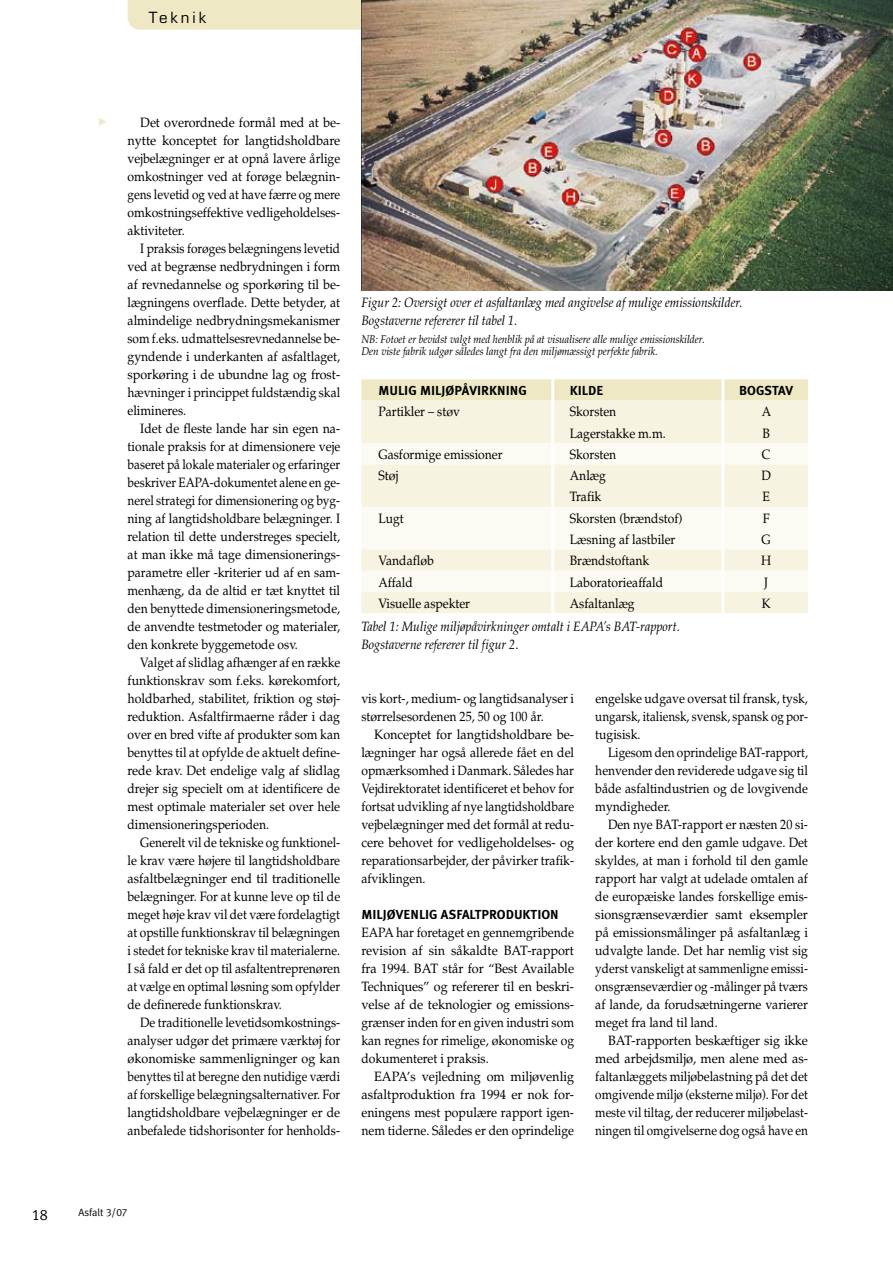
<style>
.page{position:relative;width:893px;height:1263px;background:#fff}
.page>*{position:absolute;margin:0;border:0;box-sizing:border-box;transform-origin:0 0}
.t1{font:15px "Eurostile";letter-spacing:.2em;color:#000}
.t2{font:15px "Meta Plus Caps";color:#000}
.t3{font:13.5px/18px "Palatino";color:#000;text-align:justify;scale:.9 1}
.t4{font:13.5px/18px "Palatino";color:#000;text-align:justify;scale:.89 1}
.t5{font:13.5px/18px "Palatino";color:#000;text-align:justify;scale:.91 1}
.t6{font:13.5px/18px "Palatino";color:#000;text-align:justify;scale:.93 1}
.t7{font:13.5px/18px "Palatino";color:#000;text-align:justify;scale:.94 1}
.t8{font:13.5px/18px "Palatino";color:#000;text-align:justify;scale:.88 1}
.t9{font:italic 13.5px/18px "Palatino";color:#000;scale:.9 1}
.t10{font:13.5px/18px "Palatino";color:#000;text-align:justify;scale:.87 1}
.t11{font:700 13.05px "Meta Plus Caps";color:#000}
.t12{font:italic 11.25px/12px "Palatino";color:#000;scale:.9 1}
.t13{font:10.5px "Meta Plus Caps";color:#000}
</style>
<div class="page">
<svg style="left:128px;top:0;width:233px;height:30px;background:#eee8c6"></svg>
<div style="left:149px;top:11px;width:273px;height:18px;background:#eee8c5"></div>
<img style="left:361px;top:0;width:532px;height:291px">
<svg style="left:361px;top:379px;width:447px;height:22px;background:#eee8c7"></svg>
<div style="left:361px;top:401px;width:447px;height:212px;background:#f7f3e1"></div>
<svg style="left:361px;top:443px;width:447px;height:149px;fill:#fcfbf3"></svg>
<hr style="left:551px;top:379px;width:3px;height:22px;background:#fff">
<hr style="left:721px;top:379px;width:3px;height:22px;background:#fff">
<hr style="left:551px;top:401px;width:3px;height:21px;background:#fff">
<hr style="left:721px;top:401px;width:3px;height:21px;background:#fff">
<hr style="left:551px;top:422px;width:3px;height:21px;background:#fff">
<hr style="left:721px;top:422px;width:3px;height:21px;background:#fff">
<hr style="left:551px;top:443px;width:3px;height:21px;background:#fff">
<hr style="left:721px;top:443px;width:3px;height:21px;background:#fff">
<hr style="left:551px;top:464px;width:3px;height:22px;background:#fff">
<hr style="left:721px;top:464px;width:3px;height:22px;background:#fff">
<hr style="left:551px;top:486px;width:3px;height:21px;background:#fff">
<hr style="left:721px;top:486px;width:3px;height:21px;background:#fff">
<hr style="left:551px;top:507px;width:3px;height:21px;background:#fff">
<hr style="left:721px;top:507px;width:3px;height:21px;background:#fff">
<hr style="left:551px;top:528px;width:3px;height:21px;background:#fff">
<hr style="left:721px;top:528px;width:3px;height:21px;background:#fff">
<hr style="left:551px;top:549px;width:3px;height:22px;background:#fff">
<hr style="left:721px;top:549px;width:3px;height:22px;background:#fff">
<hr style="left:551px;top:571px;width:3px;height:21px;background:#fff">
<hr style="left:721px;top:571px;width:3px;height:21px;background:#fff">
<hr style="left:551px;top:592px;width:3px;height:21px;background:#fff">
<hr style="left:721px;top:592px;width:3px;height:21px;background:#fff">
<p class="t1" style="left:149px;top:8px;width:59px">Teknik</p>
<p class="t6" style="left:128px;top:114px;width:230px;text-indent:13px">Det overordnede formål med at be&shy;nytte konceptet for langtidsholdbare vejbelægninger er at opnå lavere årlige omkostninger ved at forøge belægnin&shy;gens levetid og ved at have færre og mere omkostningseffektive vedligeholdelses&shy;aktiviteter.</p>
<p class="t8" style="left:128px;top:240px;width:243px;text-indent:13px">I praksis forøges belægningens levetid ved at begrænse nedbrydningen i form af revnedannelse og sporkøring til be&shy;lægningens overflade. Dette betyder, at almindelige nedbrydningsmekanismer som f.eks. udmattelsesrevnedannelse be&shy;gyndende i underkanten af asfaltlaget, sporkøring i de ubundne lag og frost&shy;hævninger i princippet fuldstændig skal elimineres.</p>
<p class="t5" style="left:128px;top:420px;width:235px;text-indent:13px">Idet de fleste lande har sin egen na&shy;tionale praksis for at dimensionere veje baseret på lokale materialer og erfaringer beskriver EAPA-dokumentet alene en ge&shy;nerel strategi for dimensionering og byg&shy;ning af langtidsholdbare belægninger. I relation til dette understreges specielt, at man ikke må tage dimensionerings&shy;parametre eller -kriterier ud af en sam&shy;menhæng, da de altid er tæt knyttet til den benyttede dimensioneringsmetode, de anvendte testmetoder og materialer, den konkrete byggemetode osv.</p>
<p class="t4" style="left:128px;top:654px;width:240px;text-indent:13px">Valget af slidlag afhænger af en række funktionskrav som f.eks. kørekomfort, holdbarhed, stabilitet, friktion og støj&shy;reduktion. Asfaltfirmaerne råder i dag over en bred vifte af produkter som kan benyttes til at opfylde de aktuelt define&shy;rede krav. Det endelige valg af slidlag drejer sig specielt om at identificere de mest optimale materialer set over hele dimensioneringsperioden.</p>
<p class="t4" style="left:128px;top:834px;width:240px;text-indent:13px">Generelt vil de tekniske og funktionel&shy;le krav være højere til langtidsholdbare asfaltbelægninger end til traditionelle belægninger. For at kunne leve op til de meget høje krav vil det være fordelagtigt at opstille funktionskrav til belægningen i stedet for tekniske krav til materialerne.<br>I så fald er det op til asfaltentreprenøren at vælge en optimal løsning som opfylder de definerede funktionskrav.</p>
<p class="t4" style="left:128px;top:1014px;width:240px;text-indent:13px">De traditionelle levetidsomkostnings&shy;analyser udgør det primære værktøj for økonomiske sammenligninger og kan benyttes til at beregne den nutidige værdi af forskellige belægningsalternativer. For langtidsholdbare vejbelægninger er de anbefalede tidshorisonter for henholds-</p>
<p class="t9" style="left:361px;top:294px;width:425px">Figur 2: Oversigt over et asfaltanlæg med angivelse af mulige emissionskilder.<br>Bogstaverne refererer til tabel 1.</p>
<p class="t12" style="left:361px;top:334px;width:383px">NB: Fotoet er bevidst valgt med henblik på at visualisere alle mulige emissionskilder.<br>Den viste fabrik udgør således langt fra den miljømæssigt perfekte fabrik.</p>
<p class="t11" style="left:378px;top:383px;width:72px">MULIG MILJØPÅVIRKNING</p>
<p class="t11" style="left:570px;top:383px;width:27px">KI LDE</p>
<p class="t11" style="left:739px;top:383px;width:9px">BOGS</p>
<p class="t11" style="left:772px;top:383px;width:15px">TAV</p>
<p class="t3" style="left:378px;top:403px;width:92px">Partikler – støv</p>
<p class="t3" style="left:570px;top:403px;width:53px">Skorsten</p>
<p class="t3" style="left:762px;top:403px;width:12px">A</p>
<p class="t3" style="left:570px;top:424px;width:108px">Lagerstakke m.m.</p>
<p class="t3" style="left:762px;top:424px;width:10px">B</p>
<p class="t3" style="left:378px;top:446px;width:139px">Gasformige emissioner</p>
<p class="t3" style="left:570px;top:446px;width:53px">Skorsten</p>
<p class="t3" style="left:762px;top:446px;width:11px">C</p>
<p class="t3" style="left:378px;top:467px;width:24px">Støj</p>
<p class="t3" style="left:570px;top:467px;width:42px">Anlæg</p>
<p class="t3" style="left:761px;top:467px;width:12px">D</p>
<p class="t3" style="left:570px;top:488px;width:37px">Trafik</p>
<p class="t3" style="left:762px;top:488px;width:9px">E</p>
<p class="t3" style="left:378px;top:509px;width:30px">Lugt</p>
<p class="t3" style="left:570px;top:509px;width:127px">Skorsten (brændstof)</p>
<p class="t3" style="left:763px;top:509px;width:9px">F</p>
<p class="t3" style="left:570px;top:531px;width:119px">Læsning af lastbiler</p>
<p class="t3" style="left:761px;top:531px;width:12px">G</p>
<p class="t3" style="left:378px;top:552px;width:63px">Vandafløb</p>
<p class="t3" style="left:570px;top:552px;width:90px">Brændstoftank</p>
<p class="t3" style="left:761px;top:552px;width:13px">H</p>
<p class="t3" style="left:378px;top:573px;width:40px">Affald</p>
<p class="t3" style="left:570px;top:573px;width:105px">Laboratorieaffald</p>
<p class="t3" style="left:764px;top:573px;width:6px">J</p>
<p class="t3" style="left:378px;top:594px;width:103px">Visuelle aspekter</p>
<p class="t3" style="left:570px;top:594px;width:74px">Asfaltanlæg</p>
<p class="t3" style="left:762px;top:594px;width:11px">K</p>
<p class="t9" style="left:361px;top:618px;width:355px">Tabel 1: Mulige miljøpåvirkninger omtalt i EAPA’s BAT-rapport.<br>Bogstaverne refererer til figur 2.</p>
<p class="t3" style="left:361px;top:690px;width:238px">vis kort-, medium- og langtidsanalyser i størrelsesordenen 25, 50 og 100 år.</p>
<p class="t7" style="left:361px;top:726px;width:228px;text-indent:13px">Konceptet for langtidsholdbare be&shy;lægninger har også allerede fået en del opmærksomhed i Danmark. Således har Vejdirektoratet identificeret et behov for fortsat udvikling af nye langtidsholdbare vejbelægninger med det formål at redu&shy;cere behovet for vedligeholdelses- og reparationsarbejder, der påvirker trafik&shy;afviklingen.</p>
<p class="t11" style="left:361px;top:907px;width:30px">MI LJØVEN</p>
<p class="t11" style="left:419px;top:907px;width:31px">LIG ASFA</p>
<p class="t11" style="left:470px;top:907px;width:21px">LTPROD</p>
<p class="t11" style="left:514px;top:907px;width:31px">UKTION</p>
<p class="t3" style="left:361px;top:924px;width:238px">EAPA har foretaget en gennemgribende revision af sin såkaldte BAT-rapport fra 1994. BAT står for “Best Available Techniques” og refererer til en beskri&shy;velse af de teknologier og emissions&shy;grænser inden for en given industri som kan regnes for rimelige, økonomiske og dokumenteret i praksis.</p>
<p class="t7" style="left:361px;top:1068px;width:228px;text-indent:13px">EAPA’s vejledning om miljøvenlig asfaltproduktion fra 1994 er nok for&shy;eningens mest populære rapport igen&shy;nem tiderne. Således er den oprindelige</p>
<p class="t3" style="left:595px;top:690px;width:238px">engelske udgave oversat til fransk, tysk, ungarsk, italiensk, svensk, spansk og por&shy;tugisisk.</p>
<p class="t10" style="left:595px;top:744px;width:246px;text-indent:13px">Ligesom den oprindelige BAT-rapport, henvender den reviderede udgave sig til både asfaltindustrien og de lovgivende myndigheder.</p>
<p class="t3" style="left:595px;top:816px;width:238px;text-indent:13px">Den nye BAT-rapport er næsten 20 si&shy;der kortere end den gamle udgave. Det skyldes, at man i forhold til den gamle rapport har valgt at udelade omtalen af de europæiske landes forskellige emis&shy;sionsgrænseværdier samt eksempler på emissionsmålinger på asfaltanlæg i udvalgte lande. Det har nemlig vist sig yderst vanskeligt at sammenligne emissi&shy;onsgrænseværdier og -målinger på tværs af lande, da forudsætningerne varierer meget fra land til land.</p>
<p class="t6" style="left:595px;top:1032px;width:230px;text-indent:13px">BAT-rapporten beskæftiger sig ikke med arbejdsmiljø, men alene med as&shy;faltanlæggets miljøbelastning på det det omgivende miljø (eksterne miljø). For det meste vil tiltag, der reducerer miljøbelast&shy;ningen til omgivelserne dog også have en</p>
<p class="t2" style="left:32px;top:1205px;width:18px">18</p>
<p class="t13" style="left:78px;top:1206px;width:51px">Asfalt 3/07</p>
</div>
